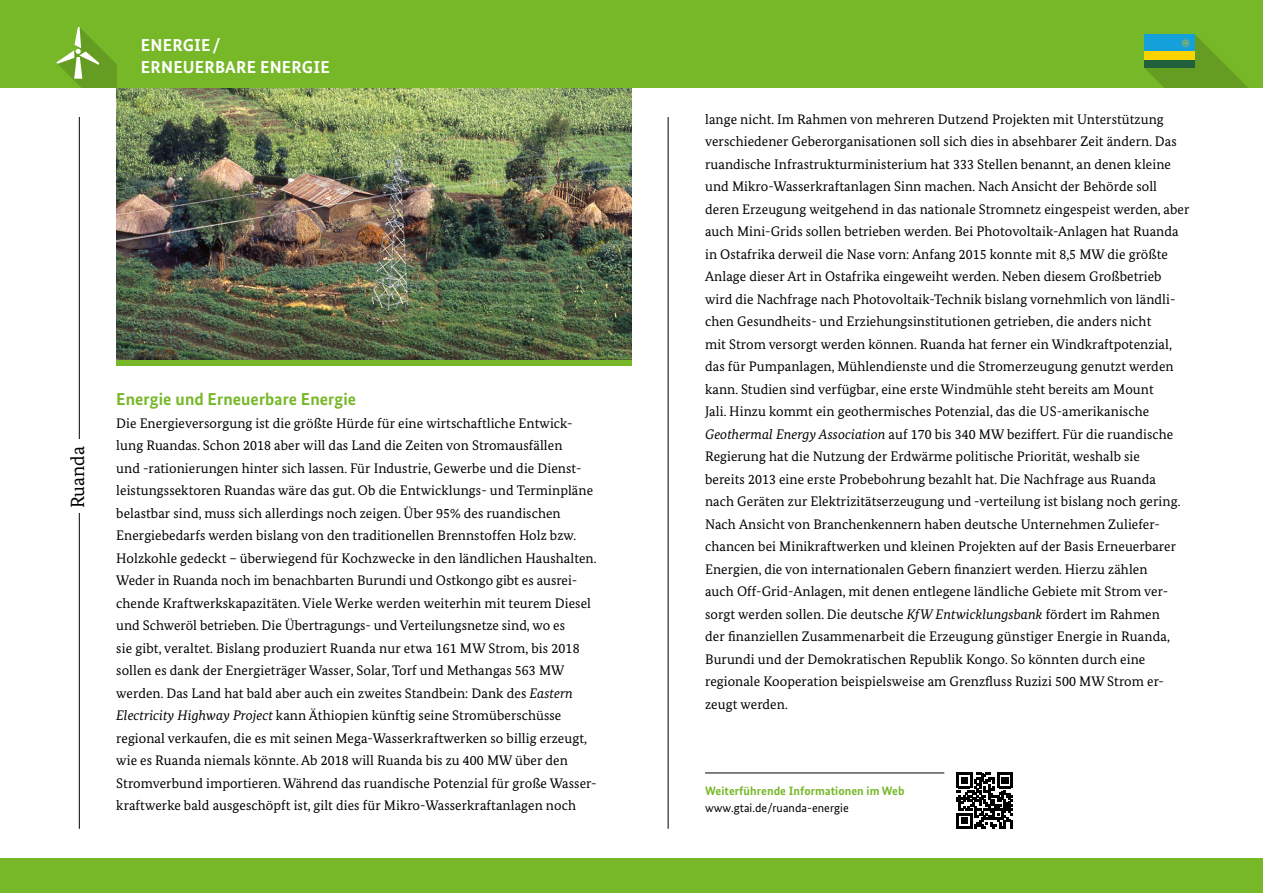
<style>
.page{position:relative;width:1263px;height:893px;background:#fff}
.page>*{position:absolute;margin:0;border:0;box-sizing:border-box;transform-origin:0 0}
.t1{font:19.05px "Bundes Serif";color:#000}
.t2{font:700 17.25px "Bundes Sans";letter-spacing:.005em;color:#76b828}
.t3{font:700 17.25px "Bundes Sans";letter-spacing:.01em;color:#fff}
.t4{font:13.8px/22.5px "Bundes Serif";letter-spacing:.005em;color:#000}
.t5{font:700 12.15px "Bundes Sans";letter-spacing:.005em;color:#76b828}
.t6{font:12.15px "Bundes Sans";letter-spacing:.005em;color:#000}
.s1{font-style:italic}
</style>
<div class="page">
<div style="left:631px;top:0;width:632px;height:88px;background:#76b828"></div>
<img style="left:116px;top:88px;width:515px;height:272px">
<div style="left:0;top:0;width:631px;height:88px;background:#76b828"></div>
<div style="left:116px;top:360px;width:515px;height:6px;background:#76b828"></div>
<div style="left:0;top:858px;width:631px;height:35px;background:#76b828"></div>
<hr style="left:705px;top:773px;width:239px;height:1px;background:#000">
<div style="left:631px;top:858px;width:632px;height:35px;background:#76b828"></div>
<svg style="left:1144px;top:34px;width:104px;height:54px"></svg>
<svg style="left:956px;top:773px;width:57px;height:56px"></svg>
<hr style="left:79px;top:117px;width:1px;height:712px;background:#000">
<div style="left:71px;top:440px;width:13px;height:73px;background:#fff"></div>
<hr style="left:668px;top:117px;width:1px;height:712px;background:#000">
<svg style="left:56px;top:27px;width:60px;height:61px"></svg>
<p class="t3" style="left:141px;top:34px;width:19px">Energie</p>
<p class="t3" style="left:213px;top:34px;width:9px">/</p>
<p class="t3" style="left:141px;top:57px;width:21px">Erne</p>
<p class="t3" style="left:183px;top:57px;width:23px">uerbare</p>
<p class="t3" style="left:260px;top:57px;width:21px">Energie</p>
<h1 class="t1" style="left:66px;top:508px;width:64px;rotate:-90deg">Ruanda</h1>
<p class="t2" style="left:116px;top:389px;width:241px">Energie und Erneuerbare Energie</p>
<p class="t4" style="left:116px;top:411px;width:482px">Die Energieversorgung ist die größte Hürde für eine wirtschaftliche Entwick&shy;lung Ruandas. Schon 2018 aber will das Land die Zeiten von Stromausfällen<br>und -rationierungen hinter sich lassen. Für Industrie, Gewerbe und die Dienst&shy;leistungssektoren Ruandas wäre das gut. Ob die Entwicklungs- und Terminpläne belastbar sind, muss sich allerdings noch zeigen. Über 95% des ruandischen Energiebedarfs werden bislang von den traditionellen Brennstoffen Holz bzw.<br>Holzkohle gedeckt – überwiegend für Kochzwecke in den ländlichen Haushalten.<br>Weder in Ruanda noch im benachbarten Burundi und Ostkongo gibt es ausrei&shy;chende Kraftwerkskapazitäten. Viele Werke werden weiterhin mit teurem Diesel und Schweröl betrieben. Die Übertragungs- und Verteilungsnetze sind, wo es<br>sie gibt, veraltet. Bislang produziert Ruanda nur etwa 161 MW Strom, bis 2018 sollen es dank der Energieträger Wasser, Solar, Torf und Methangas 563 MW werden. Das Land hat bald aber auch ein zweites Standbein: Dank des <span class="s1">Eastern Electricity Highway Project</span> kann Äthiopien künftig seine Stromüberschüsse regional verkaufen, die es mit seinen Mega-Wasserkraftwerken so billig erzeugt, wie es Ruanda niemals könnte. Ab 2018 will Ruanda bis zu 400 MW über den Stromverbund importieren. Während das ruandische Potenzial für große Wasser&shy;kraftwerke bald ausgeschöpft ist, gilt dies für Mikro-Wasserkraftanlagen noch</p>
<p class="t4" style="left:705px;top:108px;width:486px">lange nicht. Im Rahmen von mehreren Dutzend Projekten mit Unterstützung verschiedener Geberorganisationen soll sich dies in absehbarer Zeit ändern. Das ruandische Infrastrukturministerium hat 333 Stellen benannt, an denen kleine und Mikro-Wasserkraftanlagen Sinn machen. Nach Ansicht der Behörde soll deren Erzeugung weitgehend in das nationale Stromnetz eingespeist werden, aber auch Mini-Grids sollen betrieben werden. Bei Photovoltaik-Anlagen hat Ruanda in Ostafrika derweil die Nase vorn: Anfang 2015 konnte mit 8,5 MW die größte Anlage dieser Art in Ostafrika eingeweiht werden. Neben diesem Großbetrieb wird die Nachfrage nach Photovoltaik-Technik bislang vornehmlich von ländli&shy;chen Gesundheits- und Erziehungsinstitutionen getrieben, die anders nicht<br>mit Strom versorgt werden können. Ruanda hat ferner ein Windkraftpotenzial, das für Pumpanlagen, Mühlendienste und die Stromerzeugung genutzt werden kann. Studien sind verfügbar, eine erste Windmühle steht bereits am Mount<br>Jali. Hinzu kommt ein geothermisches Potenzial, das die US-amerikanische <span class="s1">Geothermal Energy Association</span> auf 170 bis 340 MW beziffert. Für die ruandische Regierung hat die Nutzung der Erdwärme politische Priorität, weshalb sie<br>bereits 2013 eine erste Probebohrung bezahlt hat. Die Nachfrage aus Ruanda<br>nach Geräten zur Elektrizitätserzeugung und -verteilung ist bislang noch gering.<br>Nach Ansicht von Branchenkennern haben deutsche Unternehmen Zuliefer&shy;chancen bei Minikraftwerken und kleinen Projekten auf der Basis Erneuerbarer Energien, die von internationalen Gebern finanziert werden. Hierzu zählen<br>auch Off-Grid-Anlagen, mit denen entlegene ländliche Gebiete mit Strom ver&shy;sorgt werden sollen. Die deutsche <span class="s1">KfW Entwicklungsbank</span> fördert im Rahmen<br>der finanziellen Zusammenarbeit die Erzeugung günstiger Energie in Ruanda, Burundi und der Demokratischen Republik Kongo. So könnten durch eine regionale Kooperation beispielsweise am Grenzfluss Ruzizi 500 MW Strom er&shy;zeugt werden.</p>
<p class="t5" style="left:705px;top:783px;width:201px">Weiterführende Informationen im Web</p>
<p class="t6" style="left:705px;top:800px;width:145px">www.gtai.de/ruanda-energie</p>
</div>
